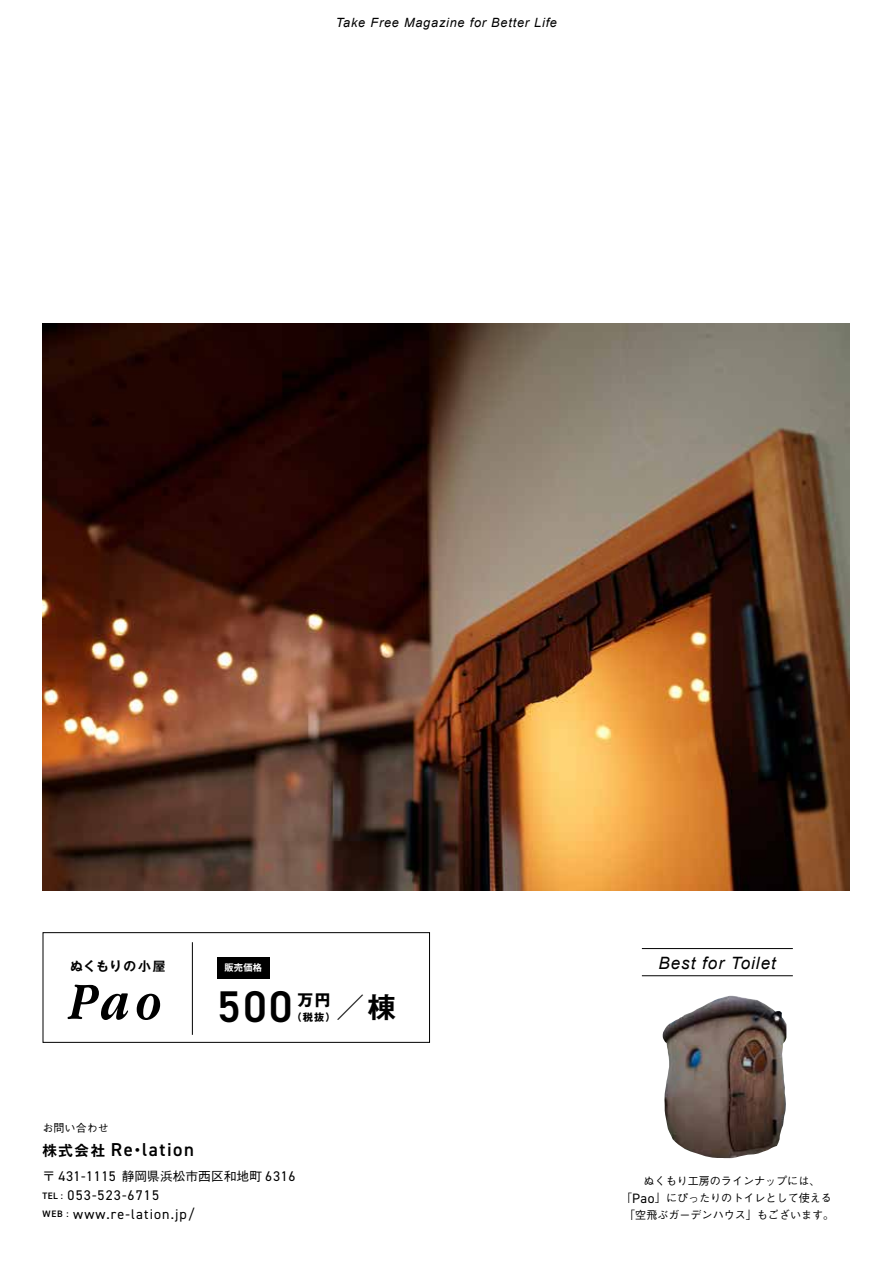
<style>
.page{position:relative;width:893px;height:1263px;background:#fff}
.page>*{position:absolute;margin:0;border:0;box-sizing:border-box;transform-origin:0 0}
.t1{font:italic 700 54.15px "Apple Garamond";color:#000}
.t2{font:600 44.4px "DIN2014";color:#000}
.t3{font:600 18.75px "DIN2014";letter-spacing:.08em;color:#000}
.t4{font:italic 16.95px "Arial";letter-spacing:.06em;color:#000}
.t5{font:700 15.6px "Gothic MB101 Pr 5";color:#000}
.t6{font:14.1px/18.8px "DIN2014";letter-spacing:.08em;color:#000}
.t7{font:italic 12.75px "Arial";letter-spacing:.06em;color:#000}
.t8{font:500 12.75px "Gothic BBB Pr 5";color:#000}
.t9{font:700 12.75px "Gothic MB101 Pr 5 De";letter-spacing:.075em;color:#000}
.t10{font:500 11.1px/17px "Gothic BBB Pr 5";color:#000}
.t11{font:700 10.2px "Gothic MB101 Pr 5";color:#000}
.t12{font:700 9.3px "Gothic MB101 Pr 5 De";color:#fff}
.s1{font-family:"Gothic MB101 Pr 5 De";font-size:28.35px}
.s2{font-family:"Gothic MB101 Pr 5 De";font-weight:700;font-size:14.4px}
.s3{font-family:"Gothic MB101 Pr 5 De";font-weight:700}
.s4{font-family:"DIN2014";font-weight:400;font-size:14.1px}
.s5{font-weight:600;font-size:9.3px}
.s6{font-family:"DIN2014";font-weight:400;font-size:13.65px}
</style>
<div class="page">
<img style="left:43px;top:323px;width:807px;height:568px">
<img style="left:663px;top:996px;width:123px;height:162px">
<hr style="left:642px;top:975px;width:151px;height:1px;background:#000">
<hr style="left:642px;top:948px;width:151px;height:1px;background:#000">
<div style="left:218px;top:957px;width:52px;height:21px;background:#000"></div>
<hr style="left:192px;top:942px;width:1px;height:93px;background:#000">
<div style="left:43px;top:932px;width:387px;height:111px;border:1px solid #000"></div>
<p class="t7" style="left:336px;top:14px;width:223px">Take Free Magazine for Better Life</p>
<p class="t9" style="left:70px;top:955px;width:97px">ぬくもりの小屋</p>
<h1 class="t1" style="left:70px;top:969px;width:93px">Pao</h1>
<p class="t10" style="left:43px;top:1118px;width:68px">お問い合わせ</p>
<p class="t12" style="left:224px;top:960px;width:39px">販売価格</p>
<h3 class="t4" style="left:658px;top:951px;width:119px">Best for Toilet</h3>
<h2 class="t2" style="left:217px;top:977px;width:76px">500</h2>
<h3 class="t5" style="left:297px;top:987px;width:100px">万円<span class="s1">／棟</span></h3>
<p class="t11" style="left:291px;top:1009px;width:46px">（税抜）</p>
<h3 class="t3" style="left:43px;top:1137px;width:153px"><span class="s2">株式会社</span> Re<span class="s3">・</span>lation</h3>
<p class="t8" style="left:43px;top:1166px;width:254px">〒 <span class="s4">431-1115</span> 静岡県浜松市西区和地町 <span class="s4">6316</span></p>
<p class="t6" style="left:43px;top:1185px;width:154px"><span class="s5">TEL :</span> 053-523-6715<br><span class="s5">WEB :</span> www.re-lation.jp/</p>
<p class="t10" style="left:621px;top:1171px;width:215px;text-indent:22px">ぬくもり工房のラインナップには、「<span class="s6">Pao</span>」にぴったりのトイレとして使える「空飛ぶガーデンハウス」もございます。</p>
</div>
